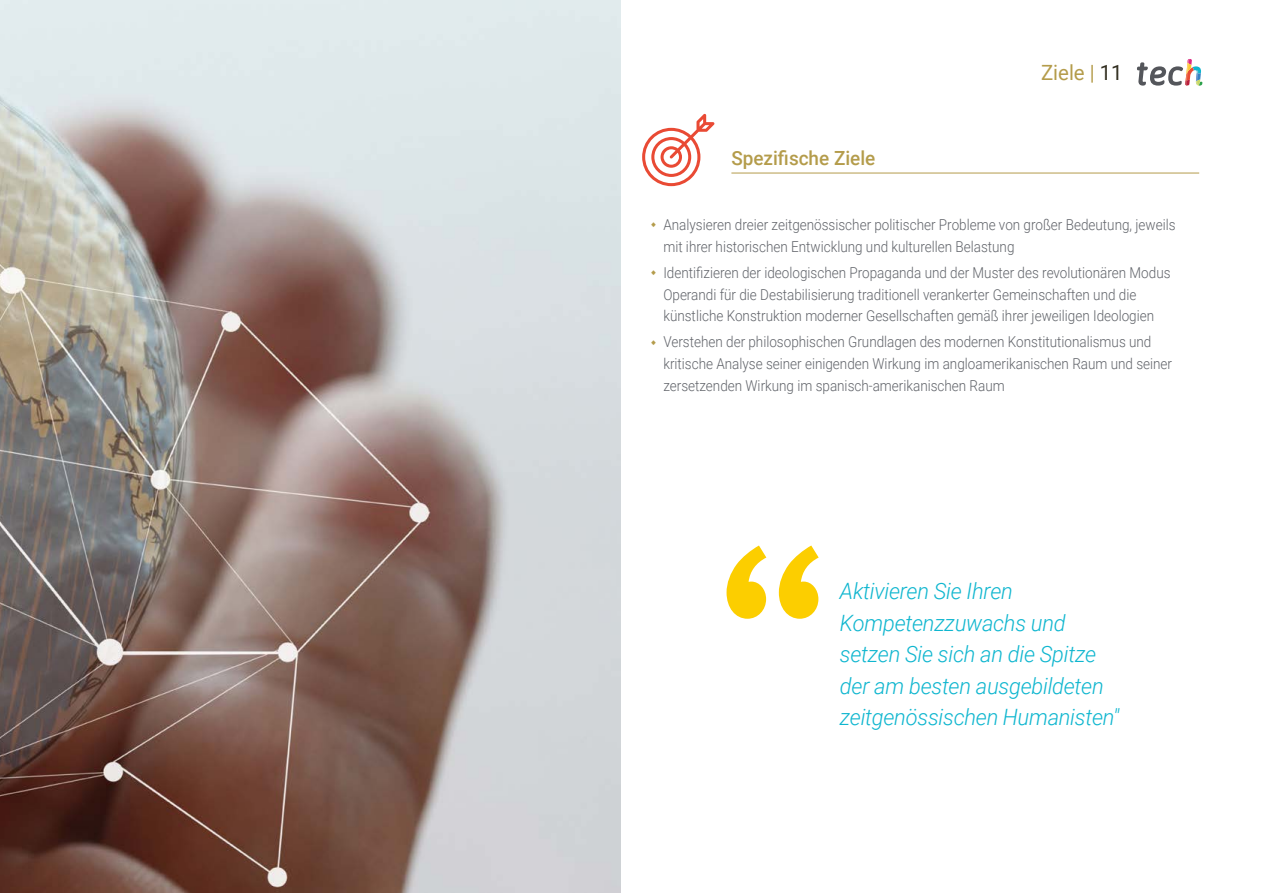
<style>
.page{position:relative;width:1263px;height:893px;background:#fff}
.page>*{position:absolute;margin:0;border:0;box-sizing:border-box;transform-origin:0 0}
.t1{font:italic 300 22.5px/31.5px "Roboto";letter-spacing:-.01em;color:#0fb6cf}
.t2{font:21px "Roboto";color:#b49c4b}
.t3{font:500 19.5px "Roboto";color:#b49c4b}
.t4{font:300 15px/21.8px "Roboto";color:#61646a;scale:.9 1}
.s1{color:#312e20}
</style>
<div class="page">
<hr style="left:731px;top:173px;width:468px;height:1px;background:#b49c4b">
<svg style="left:642px;top:114px;width:72px;height:72px"></svg>
<img style="left:0;top:0;width:621px;height:893px">
<svg style="left:726px;top:545px;width:93px;height:74px"></svg>
<svg style="left:1137px;top:59px;width:65px;height:27px"></svg>
<h3 class="t3" style="left:731px;top:144px;width:145px">Spezifische Ziele</h3>
<h2 class="t2" style="left:1041px;top:57px;width:83px">Ziele | <span class="s1">11</span></h2>
<p class="t4" style="left:663px;top:213px;width:571px">Analysieren dreier zeitgenössischer politischer Probleme von großer Bedeutung, jeweils mit ihrer historischen Entwicklung und kulturellen Belastung</p>
<p class="t4" style="left:663px;top:261px;width:565px">Identifizieren der ideologischen Propaganda und der Muster des revolutionären Modus<br>Operandi für die Destabilisierung traditionell verankerter Gemeinschaften und die künstliche Konstruktion moderner Gesellschaften gemäß ihrer jeweiligen Ideologien</p>
<p class="t4" style="left:663px;top:331px;width:567px">Verstehen der philosophischen Grundlagen des modernen Konstitutionalismus und kritische Analyse seiner einigenden Wirkung im angloamerikanischen Raum und seiner zersetzenden Wirkung im spanisch-amerikanischen Raum</p>
<h1 class="t1" style="left:840px;top:574px;width:281px">Aktivieren Sie Ihren<br>Kompetenzzuwachs und setzen Sie sich an die Spitze der am besten ausgebildeten zeitgenössischen Humanisten"</h1>
</div>
